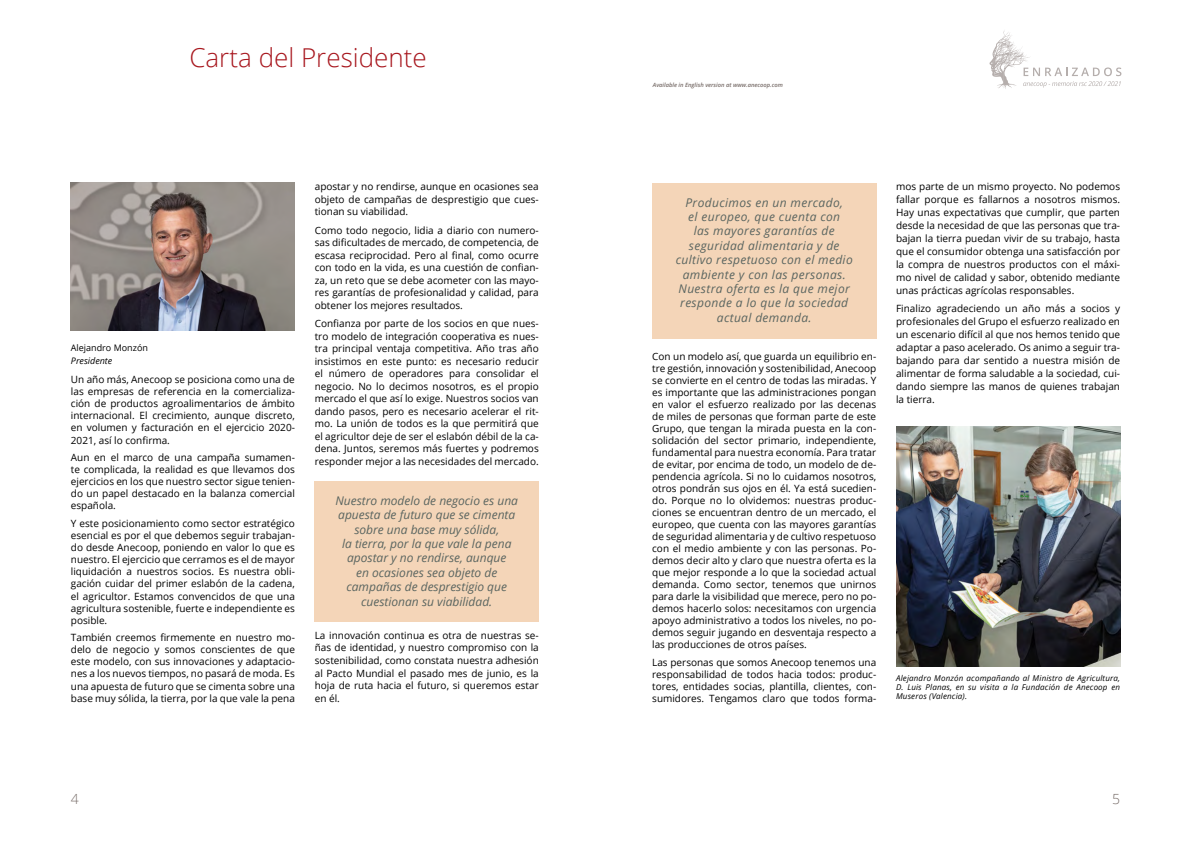
<style>
.page{position:relative;width:1191px;height:842px;background:#fff}
.page>*{position:absolute;margin:0;border:0;box-sizing:border-box;transform-origin:0 0}
.t1{font:300 26px "Open Sans";color:#a8181f}
.t2{font:300 14px "Open Sans";color:#776c68}
.t3{font:italic 12px/14.4px "Open Sans";letter-spacing:.03em;color:#5a6560;text-align:center}
.t4{font:italic 12px/14.4px "Open Sans";color:#5a6560;text-align:center}
.t5{font:10px/12px "Open Sans";color:#000;text-align:justify}
.t6{font:9px "Open Sans";color:#000}
.t7{font:italic 9px "Open Sans";color:#000}
.t8{font:italic 8px/9px "Open Sans";letter-spacing:.02em;color:#000;text-align:justify}
.t9{font:italic 600 5.8px "Open Sans";color:#776c68}
</style>
<div class="page">
<svg style="left:989px;top:30px;width:132px;height:59px"></svg>
<img style="left:896px;top:427px;width:224px;height:239px">
<div style="left:652px;top:183px;width:224px;height:156px;background:#f4d5b8"></div>
<img style="left:71px;top:183px;width:224px;height:147px">
<div style="left:315px;top:481px;width:224px;height:140px;background:#f4d5b8"></div>
<h1 class="t1" style="left:189px;top:39px;width:239px">Carta del Presidente</h1>
<p class="t6" style="left:71px;top:342px;width:79px">Alejandro Monzón</p>
<p class="t7" style="left:71px;top:355px;width:43px">Presidente</p>
<p class="t5" style="left:71px;top:373px;width:225px">Un año más, Anecoop se posiciona como una de las empresas de referencia en la comercializa&shy;ción de productos agroalimentarios de ámbito internacional. El crecimiento, aunque discreto, en volumen y facturación en el ejercicio 2020- 2021, así lo confirma.</p>
<p class="t5" style="left:71px;top:451px;width:225px">Aun en el marco de una campaña sumamen&shy;te complicada, la realidad es que llevamos dos ejercicios en los que nuestro sector sigue tenien&shy;do un papel destacado en la balanza comercial española.</p>
<p class="t5" style="left:71px;top:517px;width:225px">Y este posicionamiento como sector estratégico esencial es por el que debemos seguir trabajan&shy;do desde Anecoop, poniendo en valor lo que es nuestro. El ejercicio que cerramos es el de mayor liquidación a nuestros socios. Es nuestra obli&shy;gación cuidar del primer eslabón de la cadena, el agricultor. Estamos convencidos de que una agricultura sostenible, fuerte e independiente es posible.</p>
<p class="t5" style="left:71px;top:631px;width:225px">También creemos firmemente en nuestro mo&shy;delo de negocio y somos conscientes de que este modelo, con sus innovaciones y adaptacio&shy;nes a los nuevos tiempos, no pasará de moda. Es una apuesta de futuro que se cimenta sobre una base muy sólida, la tierra, por la que vale la pena</p>
<p class="t5" style="left:315px;top:180px;width:225px;line-height:12.5px">apostar y no rendirse, aunque en ocasiones sea objeto de campañas de desprestigio que cues&shy;tionan su viabilidad.</p>
<p class="t5" style="left:315px;top:224px;width:225px;line-height:12.5px">Como todo negocio, lidia a diario con numero&shy;sas dificultades de mercado, de competencia, de escasa reciprocidad. Pero al final, como ocurre con todo en la vida, es una cuestión de confian&shy;za, un reto que se debe acometer con las mayo&shy;res garantías de profesionalidad y calidad, para obtener los mejores resultados.</p>
<p class="t5" style="left:315px;top:317px;width:225px;line-height:12.5px">Confianza por parte de los socios en que nues&shy;tro modelo de integración cooperativa es nues&shy;tra principal ventaja competitiva. Año tras año insistimos en este punto: es necesario reducir el número de operadores para consolidar el negocio. No lo decimos nosotros, es el propio mercado el que así lo exige. Nuestros socios van dando pasos, pero es necesario acelerar el rit&shy;mo. La unión de todos es la que permitirá que el agricultor deje de ser el eslabón débil de la ca&shy;dena. Juntos, seremos más fuertes y podremos responder mejor a las necesidades del mercado.</p>
<p class="t4" style="left:335px;top:493px;width:184px">Nuestro modelo de negocio es una apuesta de futuro que se cimenta sobre una base muy sólida,<br>la tierra, por la que vale la pena apostar y no rendirse, aunque<br>en ocasiones sea objeto de campañas de desprestigio que cuestionan su viabilidad.</p>
<p class="t5" style="left:315px;top:629px;width:225px;line-height:12.5px">La innovación continua es otra de nuestras se&shy;ñas de identidad, y nuestro compromiso con la sostenibilidad, como constata nuestra adhesión al Pacto Mundial el pasado mes de junio, es la hoja de ruta hacia el futuro, si queremos estar en él.</p>
<p class="t9" style="left:653px;top:81px;width:132px">Available in English version at www.anecoop.com</p>
<p class="t3" style="left:675px;top:195px;width:179px">Producimos en un mercado,<br>el europeo, que cuenta con<br>las mayores garantías de seguridad alimentaria y de cultivo respetuoso con el medio ambiente y con las personas.<br>Nuestra oferta es la que mejor responde a lo que la sociedad actual demanda.</p>
<p class="t5" style="left:652px;top:350px;width:225px">Con un modelo así, que guarda un equilibrio en&shy;tre gestión, innovación y sostenibilidad, Anecoop se convierte en el centro de todas las miradas. Y es importante que las administraciones pongan en valor el esfuerzo realizado por las decenas de miles de personas que forman parte de este Grupo, que tengan la mirada puesta en la con&shy;solidación del sector primario, independiente, fundamental para nuestra economía. Para tratar de evitar, por encima de todo, un modelo de de&shy;pendencia agrícola. Si no lo cuidamos nosotros, otros pondrán sus ojos en él. Ya está sucedien&shy;do. Porque no lo olvidemos: nuestras produc&shy;ciones se encuentran dentro de un mercado, el europeo, que cuenta con las mayores garantías de seguridad alimentaria y de cultivo respetuoso con el medio ambiente y con las personas. Po&shy;demos decir alto y claro que nuestra oferta es la que mejor responde a lo que la sociedad actual demanda. Como sector, tenemos que unirnos para darle la visibilidad que merece, pero no po&shy;demos hacerlo solos: necesitamos con urgencia apoyo administrativo a todos los niveles, no po&shy;demos seguir jugando en desventaja respecto a las producciones de otros países.</p>
<p class="t5" style="left:652px;top:656px;width:225px">Las personas que somos Anecoop tenemos una responsabilidad de todos hacia todos: produc&shy;tores, entidades socias, plantilla, clientes, con&shy;sumidores. Tengamos claro que todos forma-</p>
<p class="t5" style="left:896px;top:180px;width:225px;line-height:12.9px">mos parte de un mismo proyecto. No podemos fallar porque es fallarnos a nosotros mismos.<br>Hay unas expectativas que cumplir, que parten desde la necesidad de que las personas que tra&shy;bajan la tierra puedan vivir de su trabajo, hasta que el consumidor obtenga una satisfacción por la compra de nuestros productos con el máxi&shy;mo nivel de calidad y sabor, obtenido mediante unas prácticas agrícolas responsables.</p>
<p class="t5" style="left:896px;top:302px;width:225px;line-height:12.9px">Finalizo agradeciendo un año más a socios y profesionales del Grupo el esfuerzo realizado en un escenario difícil al que nos hemos tenido que adaptar a paso acelerado. Os animo a seguir tra&shy;bajando para dar sentido a nuestra misión de alimentar de forma saludable a la sociedad, cui&shy;dando siempre las manos de quienes trabajan la tierra.</p>
<p class="t8" style="left:896px;top:674px;width:225px">Alejandro Monzón acompañando al Ministro de Agricultura, D. Luis Planas, en su visita a la Fundación de Anecoop en Museros (Valencia).</p>
<h2 class="t2" style="left:71px;top:790px;width:9px">4</h2>
<h2 class="t2" style="left:1112px;top:790px;width:9px">5</h2>
</div>
